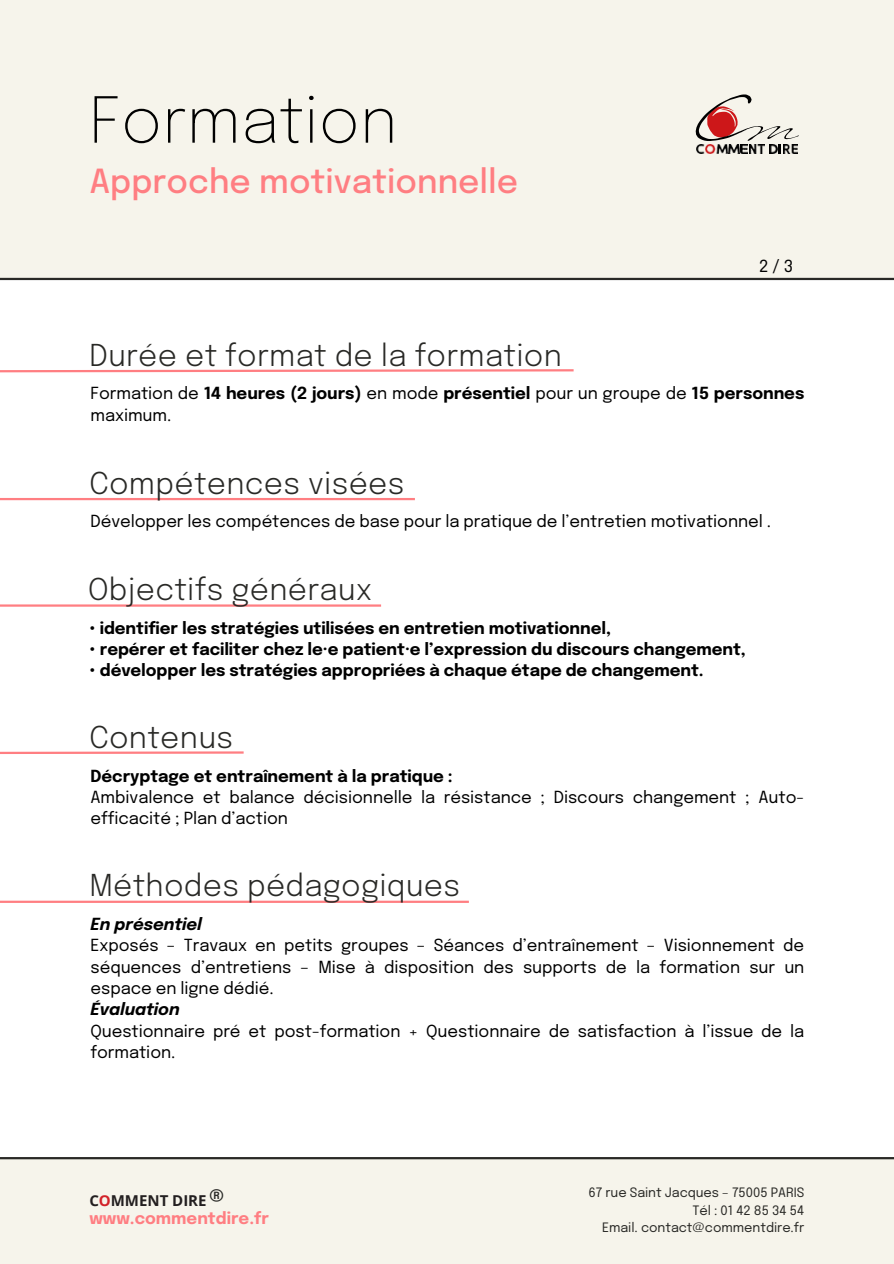
<style>
.page{position:relative;width:894px;height:1264px;background:#fff}
.page>*{position:absolute;margin:0;border:0;box-sizing:border-box;transform-origin:0 0}
.t1{font:200 63px "Epilogue";color:#000}
.t2{font:500 33px "Epilogue";color:#ff7e82}
.t3{font:300 30px "Epilogue";letter-spacing:.01em;color:#292926}
.t4{font:700 25.5px "Epilogue";color:#292926}
.t5{font:16.5px/21.3px "Epilogue";letter-spacing:-.005em;color:#000}
.t6{font:700 16.5px "Epilogue";letter-spacing:-.005em;color:#000}
.t7{font:700 16.5px "Epilogue";color:#ff7e82}
.t8{font:700 15px "Open Sans";color:#231f20}
.t9{font:12.9px "Epilogue";letter-spacing:-.005em;color:#292926}
.s1{font-weight:700}
.s2{font-weight:700;font-style:italic}
.s3{color:#d2232a}
</style>
<div class="page">
<div style="left:0;top:0;width:893px;height:279px;background:#f6f4eb"></div>
<hr style="left:0;top:278px;width:893px;height:2px;background:#292926">
<div style="left:0;top:1159px;width:893px;height:104px;background:#f6f4eb"></div>
<hr style="left:0;top:1156px;width:893px;height:3px;background:#292926">
<svg style="left:695px;top:94px;width:103px;height:60px"></svg>
<img style="left:782px;top:144px;width:15px;height:10px">
<svg style="left:0;top:369px;width:574px;height:4px"></svg>
<hr style="left:0;top:498px;width:415px;height:2px;background:#ff7e82">
<hr style="left:0;top:604px;width:381px;height:2px;background:#ff7e82">
<svg style="left:0;top:751px;width:244px;height:3px"></svg>
<hr style="left:0;top:900px;width:468px;height:2px;background:#ff7e82">
<h1 class="t1" style="left:89px;top:93px;width:310px">Formation</h1>
<p class="t2" style="left:89px;top:167px;width:430px">Approche motivationnelle</p>
<h3 class="t3" style="left:89px;top:342px;width:474px">Durée et format de la formation</h3>
<h3 class="t5" style="left:759px;top:257px;width:36px">2/3</h3>
<h5 class="t5" style="left:90px;top:384px;width:715px">Formation de <span class="s1">14 heures (2 jours)</span> en mode <span class="s1">présentiel</span> pour un groupe de <span class="s1">15 personnes </span>maximum.</h5>
<h3 class="t3" style="left:89px;top:470px;width:316px">Compétences visées</h3>
<h6 class="t5" style="left:90px;top:512px;width:682px">Développer les compétences de base pour la pratique de l’entretien motivationnel .</h6>
<p class="t3" style="left:88px;top:576px;width:285px">Objectifs généraux</p>
<h6 class="t6" style="left:89px;top:620px;width:523px">• identifier les stratégies utilisées en entretien motivationnel,</h6>
<h6 class="t6" style="left:89px;top:642px;width:658px">• repérer et faciliter chez le·e patient·e l’expression du discours changement,</h6>
<h6 class="t6" style="left:89px;top:663px;width:615px">• développer les stratégies appropriées à chaque étape de changement.</h6>
<h5 class="t3" style="left:89px;top:724px;width:145px">Contenus</h5>
<h4 class="t5" style="left:90px;top:766px;width:715px"><span class="s1">Décryptage et entraînement à la pratique :<br></span>Ambivalence et balance décisionnelle la résistance ; Discours changement ; Auto&shy;efficacité ; Plan d’action</h4>
<p class="t3" style="left:89px;top:872px;width:372px">Méthodes pédagogiques</p>
<p class="t5" style="left:90px;top:914px;width:715px"><span class="s2">En présentiel<br></span>Exposés – Travaux en petits groupes – Séances d’entraînement – Visionnement de séquences d’entretiens – Mise à disposition des supports de la formation sur un espace en ligne dédié.<br><span class="s2">Évaluation<br></span>Questionnaire pré et post-formation + Questionnaire de satisfaction à l’issue de la formation.</p>
<h6 class="t4" style="left:209px;top:1187px;width:17px">®</h6>
<h3 class="t7" style="left:89px;top:1211px;width:181px">www.commentdire.fr</h3>
<h2 class="t8" style="left:89px;top:1190px;width:119px">C<span class="s3">O</span>MMENT DIRE</h2>
<h6 class="t9" style="left:588px;top:1187px;width:217px">67 rue Saint Jacques – 75005 PARIS</h6>
<h3 class="t9" style="left:692px;top:1204px;width:113px">Tél : 01 42 85 34 54</h3>
<h6 class="t9" style="left:602px;top:1221px;width:203px">Email. contact@commentdire.fr</h6>
</div>
